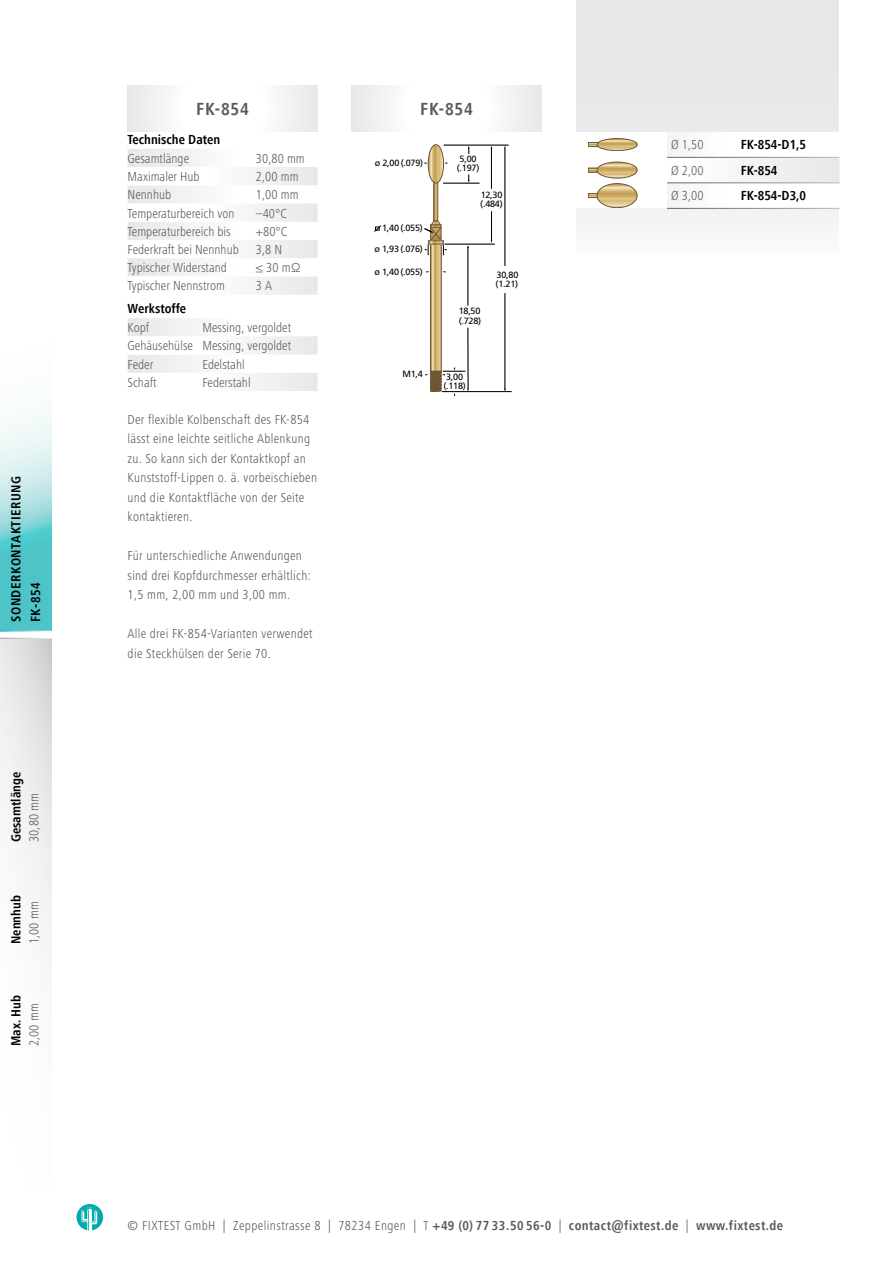
<style>
.page{position:relative;width:893px;height:1263px;background:#fff}
.page>*{position:absolute;margin:0;border:0;box-sizing:border-box;transform-origin:0 0}
.t1{font:700 condensed 18px "Frutiger Next Com";letter-spacing:.04em;color:#58595b}
.t2{font:300 condensed 13.5px/19.5px "Frutiger Next Pro";letter-spacing:.02em;color:#58595b}
.t3{font:300 condensed 13.5px "Frutiger Next Pro";color:#58595b}
.t4{font:700 condensed 13.5px "Frutiger Next Com";letter-spacing:.03em;color:#58595b}
.t5{font:700 condensed 13.5px "Frutiger Next Com";color:#000}
.t6{font:700 condensed 13.5px/19.5px "Frutiger Next Com";letter-spacing:.04em;color:#000}
.t7{font:9px/9px "Frutiger";letter-spacing:-.025em;color:#000}
.s1{font-family:"Frutiger Next Pro";font-weight:300}
</style>
<div class="page">
<svg style="left:77px;top:1204px;width:26px;height:26px"></svg>
<div style="left:0;top:639px;width:51px;height:552px;background:linear-gradient(to bottom,#e3e4e5,#fff)"></div>
<svg style="left:0;top:412px;width:51px;height:219px;background:#93dadc"></svg>
<svg style="left:128px;top:149px;width:190px;height:146px"></svg>
<svg style="left:128px;top:318px;width:190px;height:73px"></svg>
<svg style="left:128px;top:85px;width:189px;height:47px"></svg>
<hr style="left:442px;top:391px;width:70px;height:1px;background:#000">
<hr style="left:444px;top:145px;width:65px;height:1px;background:#000">
<hr style="left:443px;top:183px;width:37px;height:1px;background:#000">
<hr style="left:491px;top:148px;width:1px;height:41px;background:#000">
<svg style="left:468px;top:146px;width:2px;height:8px"></svg>
<hr style="left:491px;top:211px;width:1px;height:30px;background:#000">
<svg style="left:468px;top:174px;width:2px;height:9px"></svg>
<hr style="left:505px;top:148px;width:1px;height:118px;background:#000">
<hr style="left:505px;top:293px;width:1px;height:97px;background:#000">
<hr style="left:445px;top:244px;width:50px;height:1px;background:#000">
<hr style="left:468px;top:247px;width:1px;height:59px;background:#000">
<div style="left:434px;top:181px;width:4px;height:40px;border:1px solid #6c5634"></div>
<svg style="left:432px;top:255px;width:7px;height:73px"></svg>
<div style="left:430px;top:244px;width:11px;height:128px;border:1px solid #6c5634"></div>
<svg style="left:425px;top:328px;width:44px;height:68px"></svg>
<svg style="left:374px;top:225px;width:7px;height:7px"></svg>
<svg style="left:424px;top:221px;width:22px;height:34px"></svg>
<svg style="left:425px;top:145px;width:22px;height:38px"></svg>
<div style="left:428px;top:144px;width:16px;height:39px;border:1px solid #6c5634;border-radius:50%"></div>
<div style="left:428px;top:241px;width:15px;height:3px;border:1px solid #6c5634"></div>
<svg style="left:351px;top:85px;width:190px;height:47px"></svg>
<svg style="left:576px;top:0;width:263px;height:224px;background:#e8e8e9"></svg>
<hr style="left:667px;top:208px;width:52px;height:1px;background:#fff">
<hr style="left:719px;top:208px;width:120px;height:1px;background:#fff">
<svg style="left:576px;top:132px;width:263px;height:76px"></svg>
<div style="left:597px;top:183px;width:40px;height:25px;border:1px solid #6c5634;border-radius:50%"></div>
<p class="t6" style="left:6px;top:622px;width:148px;rotate:-90deg">SONDERKONTAKTIERUNG<br>FK-854</p>
<p class="t5" style="left:8px;top:842px;width:72px;rotate:-90deg">Gesamtlänge</p>
<p class="t2" style="left:24px;top:842px;width:50px;rotate:-90deg">30,80 mm</p>
<p class="t5" style="left:8px;top:944px;width:50px;rotate:-90deg">Nennhub</p>
<p class="t2" style="left:24px;top:944px;width:44px;rotate:-90deg">1,00 mm</p>
<p class="t5" style="left:8px;top:1046px;width:53px;rotate:-90deg">Max. Hub</p>
<p class="t2" style="left:24px;top:1046px;width:44px;rotate:-90deg">2,00 mm</p>
<h1 class="t1" style="left:196px;top:99px;width:54px">FK-854</h1>
<p class="t5" style="left:128px;top:131px;width:94px">Technische Daten</p>
<p class="t3" style="left:128px;top:151px;width:63px">Gesamtlänge</p>
<p class="t2" style="left:256px;top:149px;width:50px">30,80 mm</p>
<p class="t3" style="left:128px;top:169px;width:74px">Maximaler Hub</p>
<p class="t2" style="left:256px;top:167px;width:44px">2,00 mm</p>
<p class="t3" style="left:128px;top:187px;width:45px">Nennhub</p>
<p class="t2" style="left:256px;top:185px;width:44px">1,00 mm</p>
<p class="t3" style="left:128px;top:205px;width:108px">Temperaturbereich von</p>
<p class="t2" style="left:256px;top:203px;width:32px">–40°C</p>
<p class="t3" style="left:128px;top:224px;width:105px">Temperaturbereich bis</p>
<p class="t2" style="left:256px;top:221px;width:33px">+80°C</p>
<p class="t3" style="left:128px;top:242px;width:113px">Federkraft bei Nennhub</p>
<p class="t2" style="left:256px;top:240px;width:28px">3,8 N</p>
<p class="t3" style="left:128px;top:260px;width:101px">Typischer Widerstand</p>
<p class="t2" style="left:256px;top:258px;width:46px">≤ 30 mΩ</p>
<p class="t3" style="left:128px;top:278px;width:99px">Typischer Nennstrom</p>
<p class="t2" style="left:256px;top:276px;width:18px">3 A</p>
<p class="t5" style="left:128px;top:301px;width:60px">Werkstoffe</p>
<p class="t2" style="left:128px;top:318px;width:23px">Kopf</p>
<p class="t2" style="left:128px;top:318px;width:165px;line-height:18.3px;text-align:justify;text-indent:75px">Messing, vergoldet Gehäusehülse Messing, vergoldet Feder</p>
<p class="t3" style="left:202px;top:356px;width:44px">Edelstahl</p>
<p class="t2" style="left:128px;top:373px;width:31px">Schaft</p>
<p class="t3" style="left:202px;top:375px;width:50px">Federstahl</p>
<p class="t2" style="left:128px;top:409px;width:191px">Der flexible Kolbenschaft des FK-854 lässt eine leichte seitliche Ablenkung zu. So kann sich der Kontaktkopf an Kunststoff-Lippen o. ä. vorbeischieben und die Kontaktfläche von der Seite kontaktieren.</p>
<p class="t2" style="left:128px;top:546px;width:185px">Für unterschiedliche Anwendungen sind drei Kopfdurchmesser erhältlich:<br>1,5 mm, 2,00 mm und 3,00 mm.</p>
<p class="t2" style="left:128px;top:624px;width:187px">Alle drei FK-854-Varianten verwendet die Steckhülsen der Serie 70.</p>
<h1 class="t1" style="left:420px;top:99px;width:54px">FK-854</h1>
<p class="t7" style="left:375px;top:159px;width:50px">ø 2,00 (.079)</p>
<p class="t7" style="left:382px;top:224px;width:42px">1,40 (.055)</p>
<p class="t7" style="left:375px;top:245px;width:50px">ø 1,93 (.076)</p>
<p class="t7" style="left:375px;top:267px;width:50px">ø 1,40 (.055)</p>
<p class="t7" style="left:402px;top:370px;width:22px">M1,4</p>
<p class="t7" style="left:460px;top:154px;width:18px">5,00</p>
<p class="t7" style="left:457px;top:164px;width:24px">(.197)</p>
<p class="t7" style="left:481px;top:191px;width:23px">12,30</p>
<p class="t7" style="left:480px;top:200px;width:24px">(.484)</p>
<p class="t7" style="left:459px;top:306px;width:24px;line-height:9.9px">18,50 (.728)</p>
<p class="t7" style="left:496px;top:270px;width:24px">30,80 (1.21)</p>
<p class="t7" style="left:443px;top:373px;width:24px;text-align:center">3,00 (.118)</p>
<p class="t2" style="left:671px;top:135px;width:34px">Ø 1,50</p>
<p class="t5" style="left:741px;top:137px;width:67px">FK-854-D1,5</p>
<p class="t2" style="left:671px;top:161px;width:34px">Ø 2,00</p>
<p class="t5" style="left:741px;top:163px;width:38px">FK-854</p>
<p class="t2" style="left:671px;top:186px;width:34px">Ø 3,00</p>
<p class="t5" style="left:741px;top:188px;width:67px">FK-854-D3,0</p>
<p class="t4" style="left:128px;top:1217px;width:657px"><span class="s1">© FIXTEST GmbH | Zeppelinstrasse 8 | 78234 Engen | T</span> +49 (0) 77 33.50 56-0 <span class="s1">|</span> contact@fixtest.de <span class="s1">|</span> www.fixtest.de</p>
</div>
